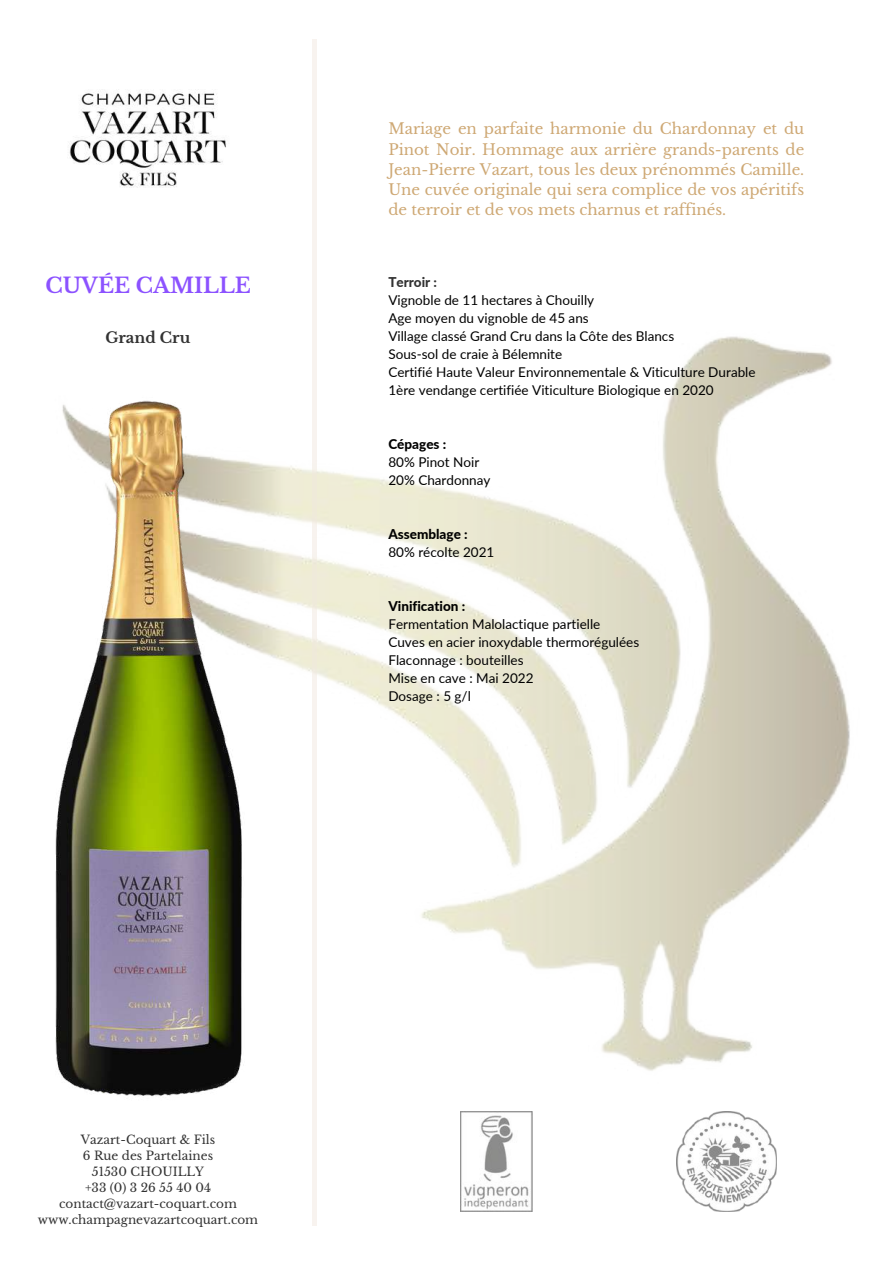
<style>
.page{position:relative;width:894px;height:1264px;background:#fff}
.page>*{position:absolute;margin:0;border:0;box-sizing:border-box;transform-origin:0 0}
.t1{font:700 21px "Libre Baskerville";color:#8c52ff}
.t2{font:15px/20.2px "Libre Baskerville";color:#cea874;text-align:justify}
.t3{font:700 15px "Libre Baskerville";color:#323232}
.t4{font:13.5px/18px "Lato";color:#000}
.t5{font:800 13.5px "Lato";color:#000}
.t6{font:800 13.5px "Lato";color:#323232}
.t7{font:12px/16px "Libre Baskerville";color:#323232;text-align:center}
</style>
<div class="page">
<img style="left:267px;top:275px;width:583px;height:871px">
<svg style="left:312px;top:39px;width:4px;height:1186px;fill:#f8f3ef"></svg>
<img style="left:55px;top:400px;width:212px;height:697px">
<img style="left:460px;top:1111px;width:72px;height:100px">
<img style="left:676px;top:1111px;width:100px;height:100px">
<img style="left:69px;top:91px;width:157px;height:96px">
<h1 class="t1" style="left:45px;top:273px;width:207px">CUVÉE CAMILLE</h1>
<p class="t3" style="left:105px;top:329px;width:86px">Grand Cru</p>
<p class="t2" style="left:388px;top:119px;width:417px">Mariage en parfaite harmonie du Chardonnay et du Pinot Noir. Hommage aux arrière grands-parents de Jean-Pierre Vazart, tous les deux prénommés Camille.<br>Une cuvée originale qui sera complice de vos apéritifs de terroir et de vos mets charnus et raffinés.</p>
<p class="t6" style="left:388px;top:273px;width:50px">Terroir :</p>
<p class="t4" style="left:388px;top:290px;width:368px">Vignoble de 11 hectares à Chouilly<br>Age moyen du vignoble de 45 ans<br>Village classé Grand Cru dans la Côte des Blancs<br>Sous-sol de craie à Bélemnite<br>Certifié Haute Valeur Environnementale &amp; Viticulture Durable 1ère vendange certifiée Viticulture Biologique en 2020</p>
<p class="t5" style="left:388px;top:435px;width:59px">Cépages :</p>
<p class="t4" style="left:388px;top:452px;width:104px">80% Pinot Noir<br>20% Chardonnay</p>
<p class="t5" style="left:388px;top:525px;width:81px">Assemblage :</p>
<p class="t4" style="left:388px;top:542px;width:108px">80% récolte 2021</p>
<p class="t5" style="left:388px;top:597px;width:78px">Vinification :</p>
<p class="t4" style="left:388px;top:614px;width:252px">Fermentation Malolactique partielle<br>Cuves en acier inoxydable thermorégulées<br>Flaconnage : bouteilles<br>Mise en cave : Mai 2022<br>Dosage : 5 g/l</p>
<p class="t7" style="left:38px;top:1131px;width:222px">Vazart-Coquart &amp; Fils<br>6 Rue des Partelaines<br>51530 CHOUILLY<br>+33 (0) 3 26 55 40 04 contact@vazart-coquart.com www.champagnevazartcoquart.com</p>
</div>
